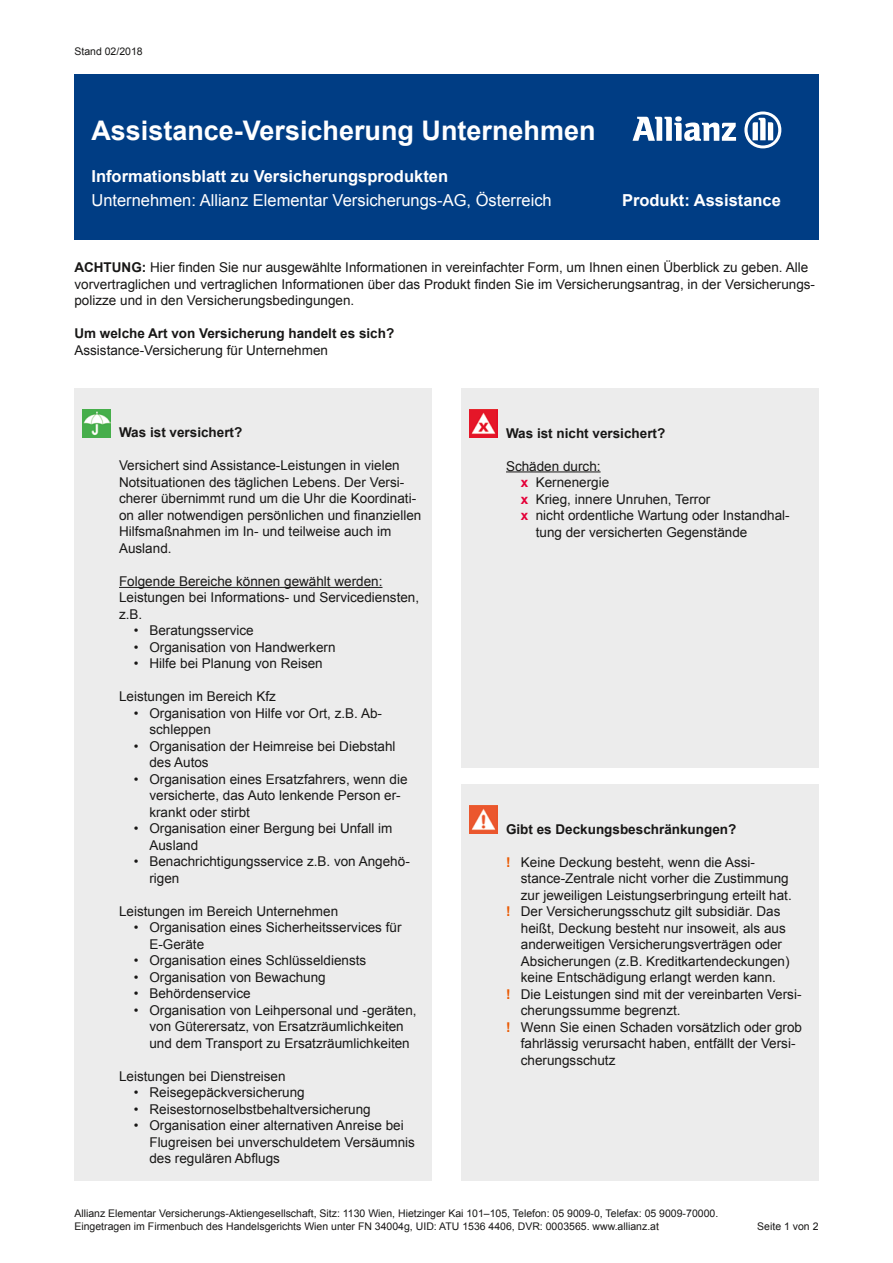
<style>
.page{position:relative;width:893px;height:1263px;background:#fff}
.page>*{position:absolute;margin:0;border:0;box-sizing:border-box;transform-origin:0 0}
.t1{font:700 27px "Arial";color:#fff}
.t2{font:700 16.5px "Arial";color:#fff}
.t3{font:16.5px "Arial";color:#fff}
.t4{font:13.5px/16.5px "Arial";color:#181716}
.t5{font:700 13.5px "Arial";color:#181716}
.t6{font:10.5px/12.8px "Arial";color:#181716}
.s1{font-weight:700}
.s2{font-weight:700;color:#e40038}
.s3{font-weight:700;color:#ea5901}
</style>
<div class="page">
<div style="left:74px;top:388px;width:358px;height:792px;background:#ececec"></div>
<div style="left:74px;top:74px;width:745px;height:165px;background:#003d84"></div>
<hr style="left:119px;top:587px;width:263px;height:1px;background:#181716">
<img style="left:83px;top:410px;width:28px;height:27px">
<div style="left:461px;top:388px;width:358px;height:379px;background:#ececec"></div>
<div style="left:461px;top:784px;width:358px;height:396px;background:#ececec"></div>
<hr style="left:506px;top:471px;width:95px;height:1px;background:#181716">
<img style="left:470px;top:410px;width:27px;height:27px">
<img style="left:470px;top:806px;width:27px;height:27px">
<svg style="left:632px;top:116px;width:104px;height:25px"></svg>
<svg style="left:744px;top:111px;width:37px;height:37px"></svg>
<p class="t6" style="left:74px;top:45px;width:70px">Stand 02/2018</p>
<h1 class="t1" style="left:91px;top:113px;width:506px">Assistance-Versicherung Unternehmen</h1>
<p class="t2" style="left:91px;top:165px;width:358px">Informationsblatt zu Versicherungsprodukten</p>
<p class="t3" style="left:91px;top:190px;width:462px">Unternehmen: Allianz Elementar Versicherungs-AG, Österreich</p>
<p class="t2" style="left:622px;top:190px;width:160px">Produkt: Assistance</p>
<p class="t4" style="left:74px;top:260px;width:742px"><span class="s1">ACHTUNG:</span> Hier finden Sie nur ausgewählte Informationen in vereinfachter Form, um Ihnen einen Überblick zu geben. Alle vorvertraglichen und vertraglichen Informationen über das Produkt finden Sie im Versicherungsantrag, in der Versicherungs&shy;polizze und in den Versicherungsbedingungen.</p>
<p class="t5" style="left:74px;top:325px;width:321px">Um welche Art von Versicherung handelt es sich?</p>
<p class="t4" style="left:74px;top:342px;width:255px">Assistance-Versicherung für Unternehmen</p>
<p class="t5" style="left:119px;top:424px;width:125px">Was ist versichert?</p>
<p class="t4" style="left:119px;top:458px;width:304px">Versichert sind Assistance-Leistungen in vielen Notsituationen des täglichen Lebens. Der Versi&shy;cherer übernimmt rund um die Uhr die Koordinati&shy;on aller notwendigen persönlichen und finanziellen Hilfsmaßnahmen im In- und teilweise auch im Ausland.</p>
<p class="t4" style="left:119px;top:573px;width:302px">Folgende Bereiche können gewählt werden:<br>Leistungen bei Informations- und Servicediensten, z.B.</p>
<p class="t4" style="left:134px;top:623px;width:121px">• Beratungsservice</p>
<p class="t4" style="left:134px;top:639px;width:203px">• Organisation von Handwerkern</p>
<p class="t4" style="left:134px;top:656px;width:190px">• Hilfe bei Planung von Reisen</p>
<p class="t4" style="left:119px;top:689px;width:158px">Leistungen im Bereich Kfz</p>
<p class="t4" style="left:149px;top:705px;width:234px;text-indent:-15px">• Organisation von Hilfe vor Ort, z.B. Ab&shy;schleppen</p>
<p class="t4" style="left:149px;top:738px;width:248px;text-indent:-15px">• Organisation der Heimreise bei Diebstahl des Autos</p>
<p class="t4" style="left:149px;top:771px;width:260px;text-indent:-15px">• Organisation eines Ersatzfahrers, wenn die versicherte, das Auto lenkende Person er&shy;krankt oder stirbt</p>
<p class="t4" style="left:149px;top:820px;width:245px;text-indent:-15px">• Organisation einer Bergung bei Unfall im<br>Ausland</p>
<p class="t4" style="left:149px;top:853px;width:262px;text-indent:-15px">• Benachrichtigungsservice z.B. von Angehö&shy;rigen</p>
<p class="t4" style="left:119px;top:903px;width:221px">Leistungen im Bereich Unternehmen</p>
<p class="t4" style="left:149px;top:919px;width:254px;text-indent:-15px">• Organisation eines Sicherheitsservices für<br>E-Geräte</p>
<p class="t4" style="left:134px;top:952px;width:234px">• Organisation eines Schlüsseldiensts</p>
<p class="t4" style="left:134px;top:969px;width:193px">• Organisation von Bewachung</p>
<p class="t4" style="left:134px;top:985px;width:118px">• Behördenservice</p>
<p class="t4" style="left:149px;top:1002px;width:269px;text-indent:-15px">• Organisation von Leihpersonal und -geräten, von Güterersatz, von Ersatzräumlichkeiten und dem Transport zu Ersatzräumlichkeiten</p>
<p class="t4" style="left:119px;top:1068px;width:168px">Leistungen bei Dienstreisen</p>
<p class="t4" style="left:134px;top:1084px;width:172px">• Reisegepäckversicherung</p>
<p class="t4" style="left:134px;top:1101px;width:238px">• Reisestornoselbstbehaltversicherung</p>
<p class="t4" style="left:149px;top:1117px;width:267px;text-indent:-15px">• Organisation einer alternativen Anreise bei<br>Flugreisen bei unverschuldetem Versäumnis des regulären Abflugs</p>
<p class="t5" style="left:506px;top:424px;width:161px">Was ist nicht versichert?</p>
<p class="t4" style="left:506px;top:458px;width:96px">Schäden durch:</p>
<p class="t4" style="left:521px;top:474px;width:90px"><span class="s2">x</span> Kernenergie</p>
<p class="t4" style="left:521px;top:491px;width:191px"><span class="s2">x</span> Krieg, innere Unruhen, Terror</p>
<p class="t4" style="left:521px;top:507px;width:270px"><span class="s2">x</span> nicht ordentliche Wartung oder Instandhal-</p>
<p class="t4" style="left:536px;top:524px;width:213px">tung der versicherten Gegenstände</p>
<p class="t5" style="left:506px;top:820px;width:232px">Gibt es Deckungsbeschränkungen?</p>
<p class="t4" style="left:506px;top:854px;width:250px"><span class="s3">!</span> Keine Deckung besteht, wenn die Assi-</p>
<p class="t4" style="left:521px;top:870px;width:269px">stance-Zentrale nicht vorher die Zustimmung</p>
<p class="t4" style="left:521px;top:887px;width:272px">zur jeweiligen Leistungserbringung erteilt hat.</p>
<p class="t4" style="left:506px;top:903px;width:276px"><span class="s3">!</span> Der Versicherungsschutz gilt subsidiär. Das</p>
<p class="t4" style="left:521px;top:920px;width:266px">heißt, Deckung besteht nur insoweit, als aus</p>
<p class="t4" style="left:521px;top:936px;width:263px">anderweitigen Versicherungsverträgen oder</p>
<p class="t4" style="left:521px;top:953px;width:270px">Absicherungen (z.B. Kreditkartendeckungen)</p>
<p class="t4" style="left:521px;top:969px;width:257px">keine Entschädigung erlangt werden kann.</p>
<p class="t4" style="left:506px;top:986px;width:297px"><span class="s3">!</span> Die Leistungen sind mit der vereinbarten Versi-</p>
<p class="t4" style="left:521px;top:1002px;width:161px">cherungssumme begrenzt.</p>
<p class="t4" style="left:506px;top:1019px;width:298px"><span class="s3">!</span> Wenn Sie einen Schaden vorsätzlich oder grob</p>
<p class="t4" style="left:521px;top:1035px;width:276px">fahrlässig verursacht haben, entfällt der Versi-</p>
<p class="t4" style="left:521px;top:1052px;width:96px">cherungsschutz</p>
<p class="t6" style="left:74px;top:1207px;width:645px">Allianz Elementar Versicherungs-Aktiengesellschaft, Sitz: 1130 Wien, Hietzinger Kai 101–105, Telefon: 05 9009-0, Telefax: 05 9009-70000.<br>Eingetragen im Firmenbuch des Handelsgerichts Wien unter FN 34004g, UID: ATU 1536 4406, DVR: 0003565. www.allianz.at</p>
<p class="t6" style="left:757px;top:1219px;width:63px">Seite 1 von 2</p>
</div>
